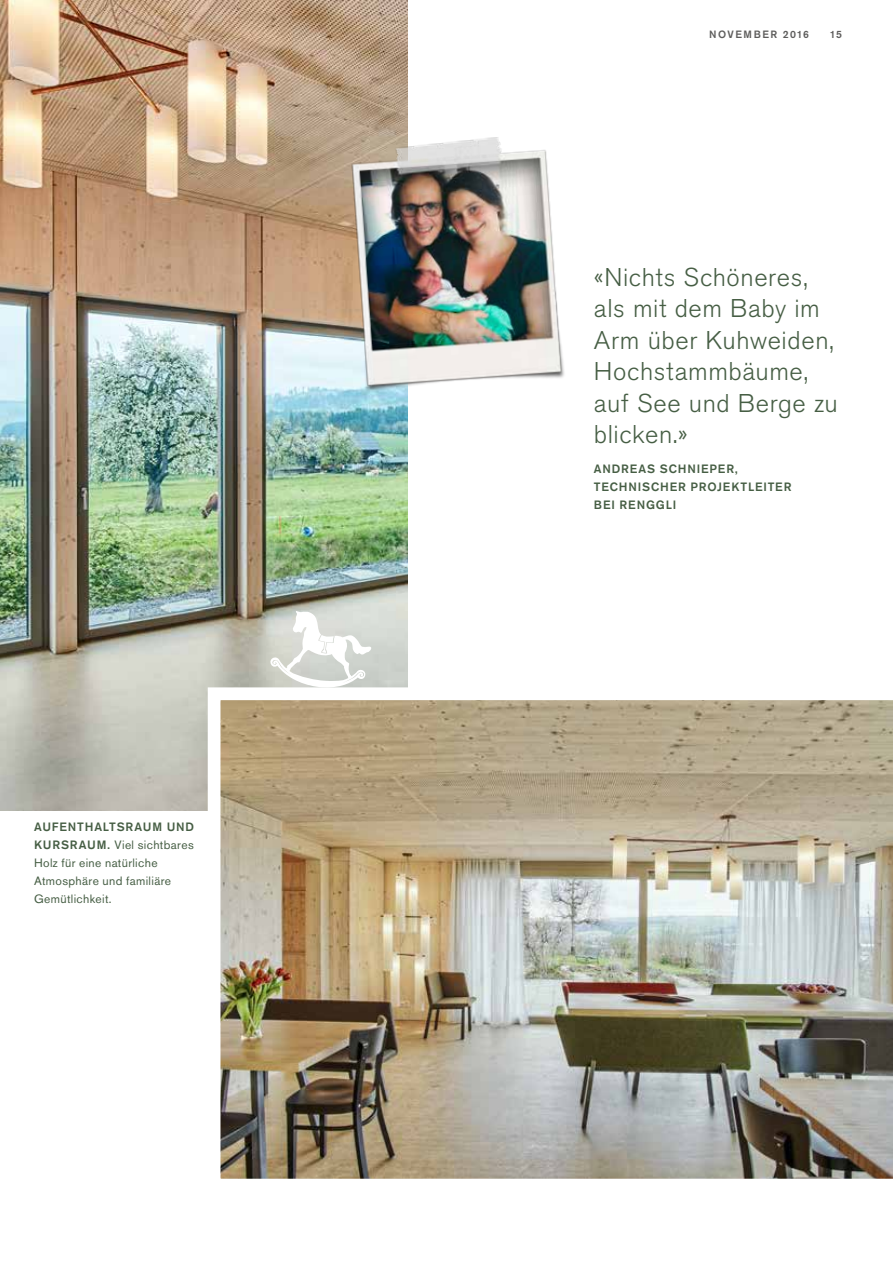
<style>
.page{position:relative;width:893px;height:1263px;background:#fff}
.page>*{position:absolute;margin:0;border:0;box-sizing:border-box;transform-origin:0 0}
.t1{font:300 25.5px/31.5px "Akzidenz Grotesk Pro";letter-spacing:.025em;color:#465e44}
.t2{font:12px/18px "Akzidenz Grotesk Pro";letter-spacing:.03em;color:#465e44}
.t3{font:500 12px/18px "Akzidenz Grotesk Pro";letter-spacing:.07em;color:#465e44}
.t4{font:500 10.5px "Akzidenz Grotesk Pro";letter-spacing:.145em;color:#5d5c5b}
.s1{font-weight:500}
</style>
<div class="page">
<img style="left:0;top:0;width:407px;height:810px">
<img style="left:308px;top:113px;width:256px;height:283px">
<svg style="left:268px;top:610px;width:106px;height:77px"></svg>
<img style="left:208px;top:687px;width:685px;height:492px">
<p class="t2" style="left:34px;top:817px;width:162px"><span class="s1">AUFENTHALTSRAUM UND<br>KURSRAUM.</span> Viel sichtbares<br>Holz für eine natürliche<br>Atmosphäre und familiäre<br>Gemütlichkeit.</p>
<p class="t4" style="left:709px;top:28px;width:101px">NOVEMBER 2016</p>
<p class="t4" style="left:830px;top:28px;width:14px">15</p>
<h1 class="t1" style="left:594px;top:261px;width:245px">«Nichts Schöneres, als mit dem Baby im<br>Arm über Kuhweiden,<br>Hochstammbäume, auf See und Berge zu blicken.»</h1>
<p class="t3" style="left:594px;top:460px;width:199px">ANDREAS SCHNIEPER,<br>TECHNISCHER PROJEKTLEITER<br>BEI RENGGLI</p>
</div>
